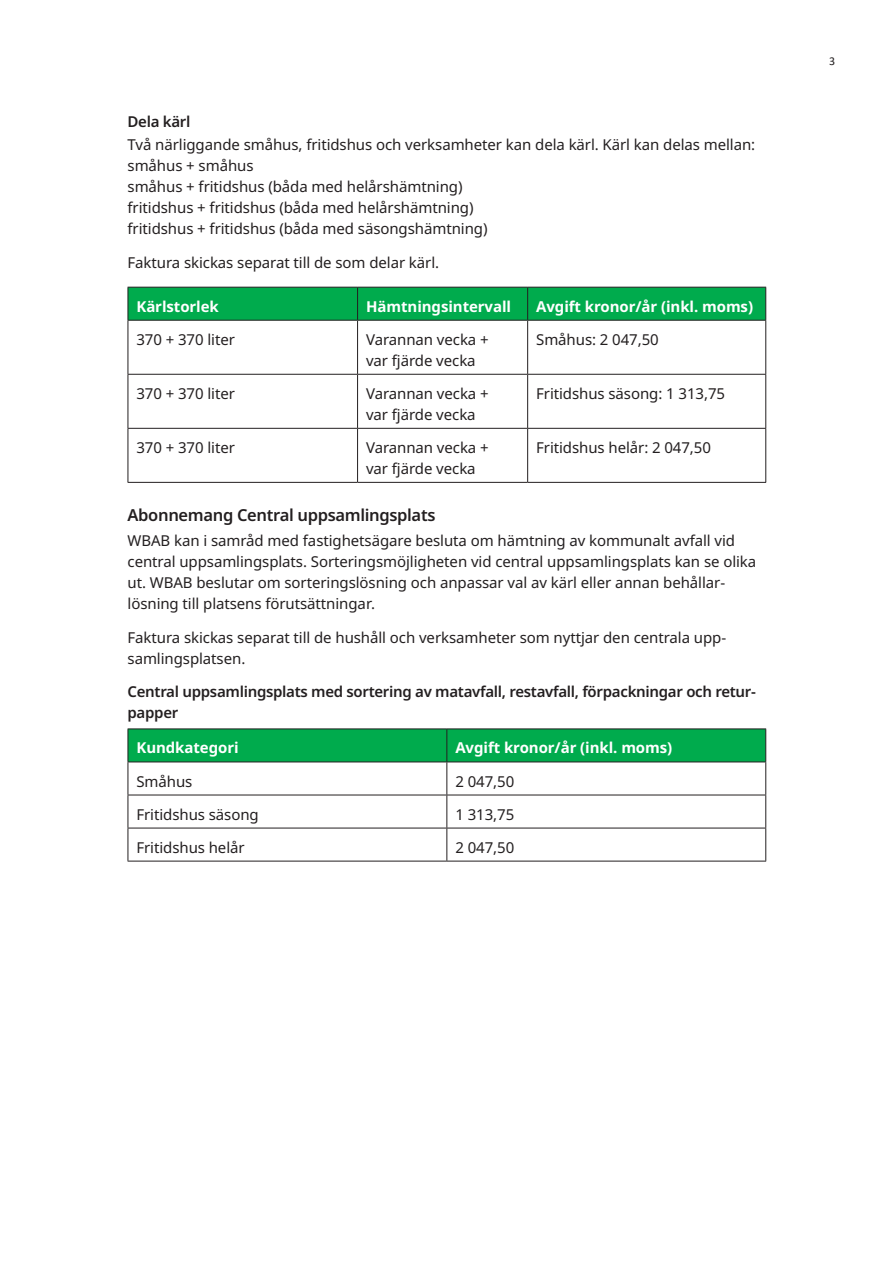
<style>
.page{position:relative;width:893px;height:1263px;background:#fff}
.page>*{position:absolute;margin:0;border:0;box-sizing:border-box;transform-origin:0 0}
.t1{font:600 16.5px "Noto Sans";letter-spacing:-.02em;color:#231f20}
.t2{font:15px/21px "Noto Sans";letter-spacing:-.005em;color:#231f20}
.t3{font:600 15px/21px "Noto Sans";letter-spacing:-.02em;color:#231f20}
.t4{font:700 15px "Noto Sans";letter-spacing:-.005em;color:#fff}
.t5{font:12px "Calibri";color:#231f20}
</style>
<div class="page">
<div style="left:129px;top:288px;width:636px;height:32px;background:#00ab4d"></div>
<hr style="left:128px;top:287px;width:230px;height:1px;background:#231f20">
<hr style="left:128px;top:288px;width:1px;height:32px;background:#231f20">
<hr style="left:358px;top:287px;width:170px;height:1px;background:#231f20">
<hr style="left:357px;top:288px;width:1px;height:32px;background:#231f20">
<hr style="left:528px;top:287px;width:238px;height:1px;background:#231f20">
<hr style="left:527px;top:288px;width:1px;height:32px;background:#231f20">
<hr style="left:765px;top:288px;width:1px;height:32px;background:#231f20">
<hr style="left:128px;top:320px;width:230px;height:1px;background:#231f20">
<hr style="left:128px;top:321px;width:1px;height:53px;background:#231f20">
<hr style="left:358px;top:320px;width:170px;height:1px;background:#231f20">
<hr style="left:357px;top:321px;width:1px;height:53px;background:#231f20">
<hr style="left:528px;top:320px;width:238px;height:1px;background:#231f20">
<hr style="left:527px;top:321px;width:1px;height:53px;background:#231f20">
<hr style="left:765px;top:321px;width:1px;height:53px;background:#231f20">
<hr style="left:128px;top:374px;width:230px;height:1px;background:#231f20">
<hr style="left:128px;top:375px;width:1px;height:53px;background:#231f20">
<hr style="left:358px;top:374px;width:170px;height:1px;background:#231f20">
<hr style="left:357px;top:375px;width:1px;height:53px;background:#231f20">
<hr style="left:528px;top:374px;width:238px;height:1px;background:#231f20">
<hr style="left:527px;top:375px;width:1px;height:53px;background:#231f20">
<hr style="left:765px;top:375px;width:1px;height:53px;background:#231f20">
<hr style="left:128px;top:428px;width:230px;height:1px;background:#231f20">
<hr style="left:128px;top:429px;width:1px;height:53px;background:#231f20">
<hr style="left:358px;top:428px;width:170px;height:1px;background:#231f20">
<hr style="left:357px;top:429px;width:1px;height:53px;background:#231f20">
<hr style="left:528px;top:428px;width:238px;height:1px;background:#231f20">
<hr style="left:527px;top:429px;width:1px;height:53px;background:#231f20">
<hr style="left:765px;top:429px;width:1px;height:53px;background:#231f20">
<hr style="left:128px;top:482px;width:230px;height:1px;background:#231f20">
<hr style="left:358px;top:482px;width:170px;height:1px;background:#231f20">
<hr style="left:528px;top:482px;width:238px;height:1px;background:#231f20">
<div style="left:129px;top:729px;width:636px;height:32px;background:#00ab4d"></div>
<hr style="left:128px;top:728px;width:319px;height:1px;background:#231f20">
<hr style="left:128px;top:729px;width:1px;height:32px;background:#231f20">
<hr style="left:447px;top:728px;width:319px;height:1px;background:#231f20">
<hr style="left:446px;top:729px;width:1px;height:32px;background:#231f20">
<hr style="left:765px;top:729px;width:1px;height:32px;background:#231f20">
<hr style="left:128px;top:761px;width:319px;height:1px;background:#231f20">
<hr style="left:128px;top:762px;width:1px;height:33px;background:#231f20">
<hr style="left:447px;top:761px;width:319px;height:1px;background:#231f20">
<hr style="left:446px;top:762px;width:1px;height:33px;background:#231f20">
<hr style="left:765px;top:762px;width:1px;height:33px;background:#231f20">
<hr style="left:128px;top:795px;width:319px;height:1px;background:#231f20">
<hr style="left:128px;top:795px;width:1px;height:33px;background:#231f20">
<hr style="left:447px;top:795px;width:319px;height:1px;background:#231f20">
<hr style="left:446px;top:795px;width:1px;height:33px;background:#231f20">
<hr style="left:765px;top:795px;width:1px;height:33px;background:#231f20">
<hr style="left:128px;top:828px;width:319px;height:1px;background:#231f20">
<hr style="left:128px;top:828px;width:1px;height:33px;background:#231f20">
<hr style="left:447px;top:828px;width:319px;height:1px;background:#231f20">
<hr style="left:446px;top:828px;width:1px;height:33px;background:#231f20">
<hr style="left:765px;top:828px;width:1px;height:33px;background:#231f20">
<hr style="left:128px;top:861px;width:319px;height:1px;background:#231f20">
<hr style="left:447px;top:861px;width:319px;height:1px;background:#231f20">
<p class="t3" style="left:128px;top:112px;width:64px">Dela kärl</p>
<p class="t2" style="left:128px;top:135px;width:629px">Två närliggande småhus, fritidshus och verksamheter kan dela kärl. Kärl kan delas mellan: småhus + småhus<br>småhus + fritidshus (båda med helårshämtning)<br>fritidshus + fritidshus (båda med helårshämtning)<br>fritidshus + fritidshus (båda med säsongshämtning)</p>
<p class="t2" style="left:128px;top:252px;width:313px">Faktura skickas separat till de som delar kärl.</p>
<p class="t4" style="left:136px;top:296px;width:84px">Kärlstorlek</p>
<p class="t4" style="left:366px;top:296px;width:147px">Hämtningsintervall</p>
<p class="t4" style="left:536px;top:296px;width:218px">Avgift kronor/år (inkl. moms)</p>
<p class="t2" style="left:136px;top:329px;width:100px">370 + 370 liter</p>
<p class="t2" style="left:366px;top:329px;width:124px">Varannan vecka + var fjärde vecka</p>
<p class="t2" style="left:536px;top:329px;width:124px">Småhus: 2 047,50</p>
<p class="t2" style="left:136px;top:383px;width:100px">370 + 370 liter</p>
<p class="t2" style="left:366px;top:383px;width:124px">Varannan vecka + var fjärde vecka</p>
<p class="t2" style="left:536px;top:383px;width:190px">Fritidshus säsong: 1 313,75</p>
<p class="t2" style="left:136px;top:437px;width:100px">370 + 370 liter</p>
<p class="t2" style="left:366px;top:437px;width:124px">Varannan vecka + var fjärde vecka</p>
<p class="t2" style="left:536px;top:437px;width:176px">Fritidshus helår: 2 047,50</p>
<p class="t1" style="left:128px;top:503px;width:309px">Abonnemang Central uppsamlingsplats</p>
<p class="t2" style="left:128px;top:530px;width:630px">WBAB kan i samråd med fastighetsägare besluta om hämtning av kommunalt avfall vid central uppsamlingsplats. Sorteringsmöjligheten vid central uppsamlingsplats kan se olika ut. WBAB beslutar om sorteringslösning och anpassar val av kärl eller annan behållar&shy;lösning till platsens förutsättningar.</p>
<p class="t2" style="left:128px;top:627px;width:600px">Faktura skickas separat till de hushåll och verksamheter som nyttjar den centrala upp&shy;samlingsplatsen.</p>
<p class="t3" style="left:128px;top:682px;width:630px">Central uppsamlingsplats med sortering av matavfall, restavfall, förpackningar och retur&shy;papper</p>
<p class="t4" style="left:136px;top:737px;width:104px">Kundkategori</p>
<p class="t4" style="left:455px;top:737px;width:218px">Avgift kronor/år (inkl. moms)</p>
<p class="t2" style="left:136px;top:771px;width:58px">Småhus</p>
<p class="t2" style="left:455px;top:771px;width:60px">2 047,50</p>
<p class="t2" style="left:136px;top:804px;width:124px">Fritidshus säsong</p>
<p class="t2" style="left:455px;top:804px;width:60px">1 313,75</p>
<p class="t2" style="left:136px;top:837px;width:110px">Fritidshus helår</p>
<p class="t2" style="left:455px;top:837px;width:60px">2 047,50</p>
<p class="t5" style="left:829px;top:52px;width:8px">3</p>
</div>
